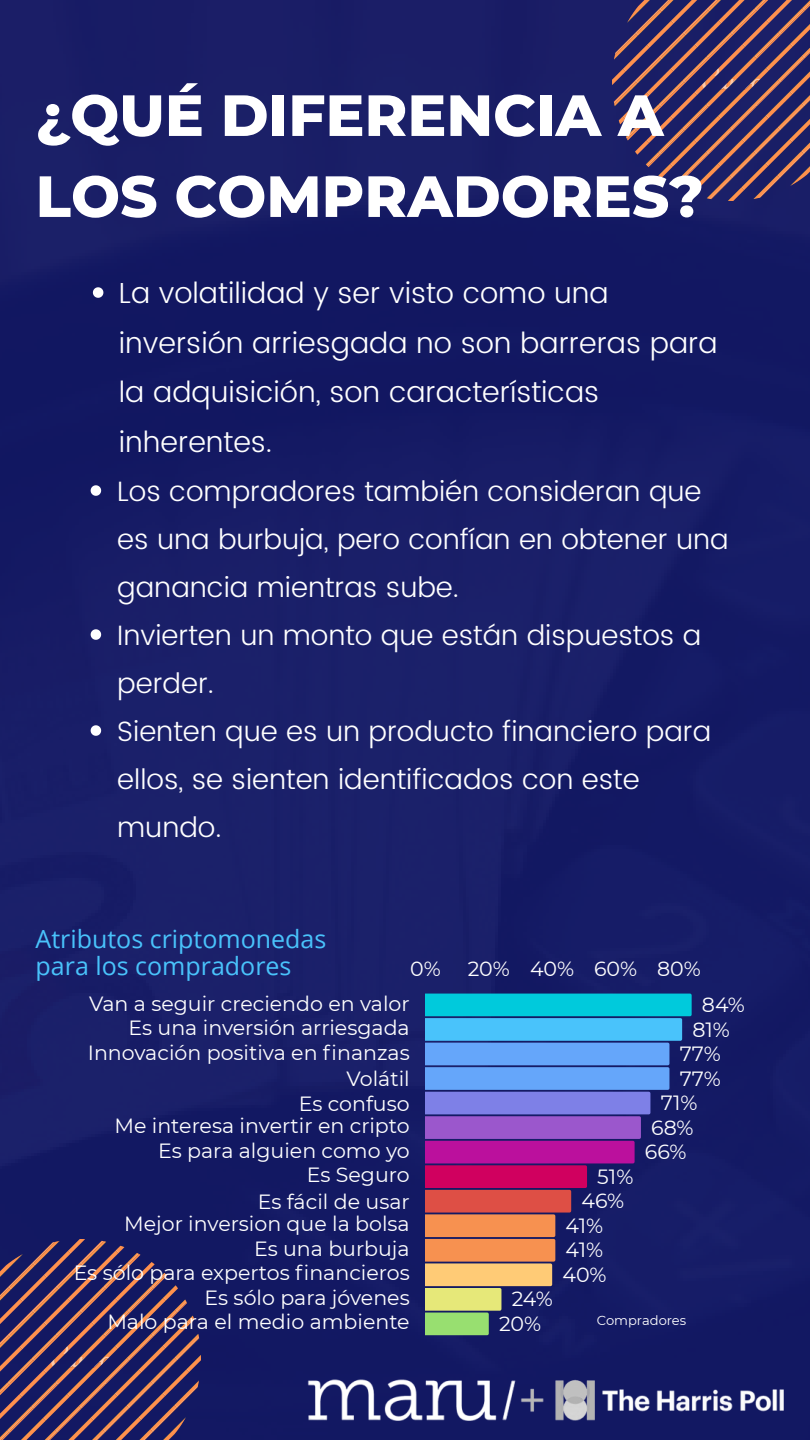
<style>
.page{position:relative;width:810px;height:1440px;background:#121866}
.page>*{position:absolute;margin:0;border:0;box-sizing:border-box;transform-origin:0 0}
.t1{font:800 58px/81px "Montserrat";color:#fff}
.t2{font:300 29px/49.5px "Poppins";color:#fff}
.t3{font:300 28px/48px "Poppins";color:#fff}
.t4{font:25px/27px "Open Sans";color:#49c3fb}
.t5{font:20.5px "Montserrat";color:#fff}
.t6{font:13.1px "Montserrat";color:#fff}
</style>
<div class="page">
<img style="left:0;top:1239px;width:201px;height:201px">
<img style="left:613px;top:0;width:197px;height:201px">
<img style="left:307px;top:1379px;width:477px;height:42px">
<svg style="left:93px;top:287px;width:10px;height:11px"></svg>
<svg style="left:91px;top:485px;width:10px;height:11px"></svg>
<svg style="left:91px;top:629px;width:10px;height:11px"></svg>
<svg style="left:91px;top:725px;width:10px;height:11px"></svg>
<svg style="left:425px;top:994px;width:267px;height:341px"></svg>
<p class="t1" style="left:36px;top:75px;width:670px">¿QUÉ DIFERENCIA A<br>LOS COMPRADORES?</p>
<p class="t2" style="left:119px;top:268px;width:600px">La volatilidad y ser visto como una inversión arriesgada no son barreras para la adquisición, son características inherentes.</p>
<p class="t3" style="left:117px;top:467px;width:613px">Los compradores también consideran que es una burbuja, pero confían en obtener una ganancia mientras sube.</p>
<p class="t3" style="left:117px;top:611px;width:586px">Invierten un monto que están dispuestos a perder.</p>
<p class="t3" style="left:117px;top:707px;width:596px">Sienten que es un producto financiero para ellos, se sienten identificados con este mundo.</p>
<p class="t4" style="left:36px;top:925px;width:292px">Atributos criptomonedas para los compradores</p>
<p class="t5" style="left:410px;top:956px;width:32px">0%</p>
<p class="t5" style="left:468px;top:956px;width:235px">20% 40% 60% 80%</p>
<p class="t5" style="left:89px;top:991px;width:322px">Van a seguir creciendo en valor</p>
<p class="t5" style="left:702px;top:992px;width:45px">84%</p>
<p class="t5" style="left:129px;top:1015px;width:283px">Es una inversión arriesgada</p>
<p class="t5" style="left:692px;top:1017px;width:39px">81%</p>
<p class="t5" style="left:88px;top:1040px;width:323px">Innovación positiva en fi nanzas</p>
<p class="t5" style="left:680px;top:1041px;width:43px">77%</p>
<p class="t5" style="left:347px;top:1066px;width:65px">Volátil</p>
<p class="t5" style="left:680px;top:1066px;width:43px">77%</p>
<p class="t5" style="left:299px;top:1091px;width:112px">Es confuso</p>
<p class="t5" style="left:661px;top:1090px;width:38px">71%</p>
<p class="t5" style="left:114px;top:1113px;width:297px">Me interesa invertir en cripto</p>
<p class="t5" style="left:651px;top:1115px;width:44px">68%</p>
<p class="t5" style="left:158px;top:1138px;width:253px">Es para alguien como yo</p>
<p class="t5" style="left:645px;top:1139px;width:43px">66%</p>
<p class="t5" style="left:307px;top:1162px;width:104px">Es Seguro</p>
<p class="t5" style="left:597px;top:1164px;width:38px">51%</p>
<p class="t5" style="left:258px;top:1189px;width:153px">Es fácil de usar</p>
<p class="t5" style="left:581px;top:1188px;width:44px">46%</p>
<p class="t5" style="left:124px;top:1212px;width:287px">Mejor inversion que la bolsa</p>
<p class="t5" style="left:566px;top:1213px;width:39px">41%</p>
<p class="t5" style="left:254px;top:1236px;width:157px">Es una burbuja</p>
<p class="t5" style="left:566px;top:1238px;width:39px">41%</p>
<p class="t5" style="left:74px;top:1261px;width:337px">Es sólo para expertos fi nancieros</p>
<p class="t5" style="left:562px;top:1262px;width:46px">40%</p>
<p class="t5" style="left:205px;top:1285px;width:207px">Es sólo para jóvenes</p>
<p class="t5" style="left:512px;top:1287px;width:43px">24%</p>
<p class="t5" style="left:107px;top:1310px;width:304px">Malo para el medio ambiente</p>
<p class="t5" style="left:499px;top:1311px;width:44px">20%</p>
<p class="t6" style="left:597px;top:1312px;width:91px">Compradores</p>
</div>
